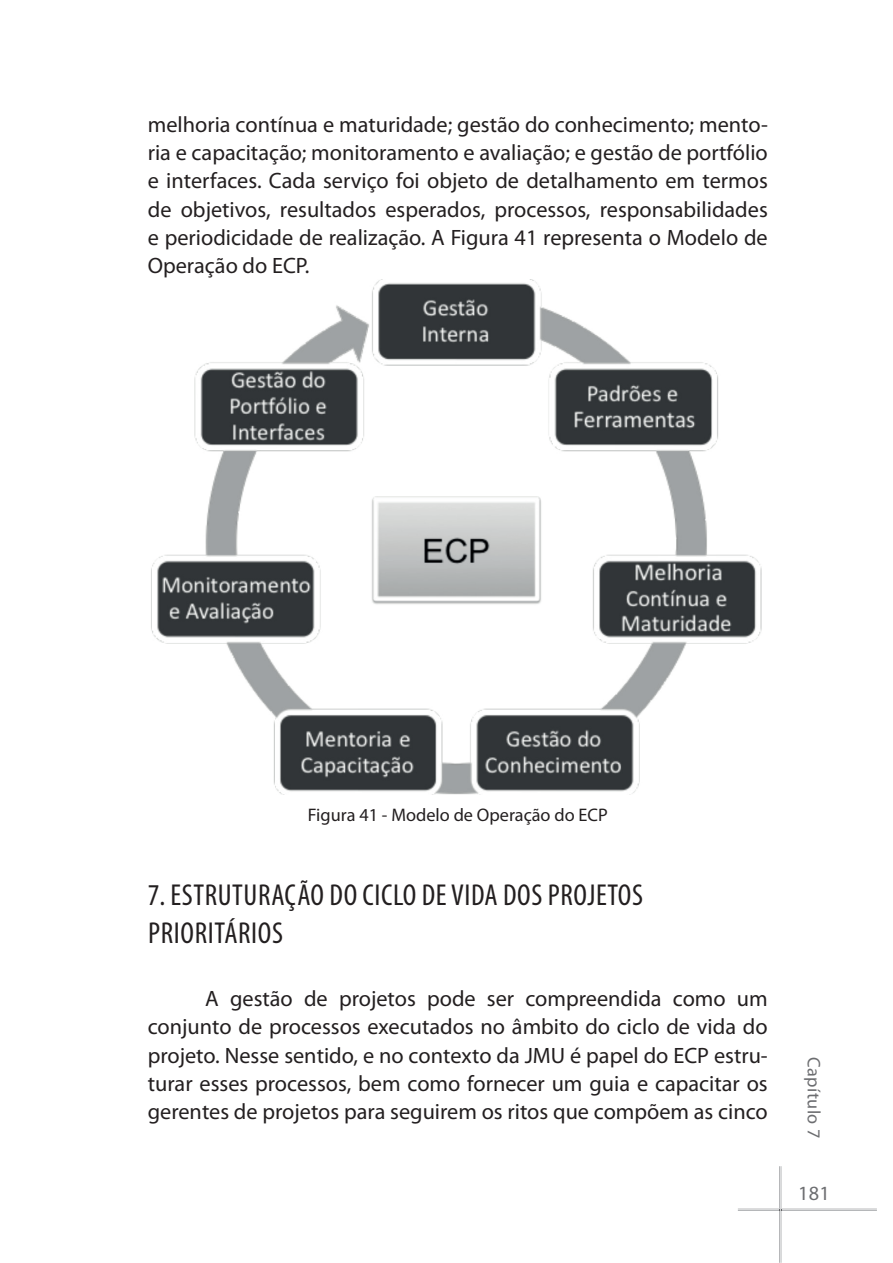
<style>
.page{position:relative;width:893px;height:1263px;background:#fff}
.page>*{position:absolute;margin:0;border:0;box-sizing:border-box;transform-origin:0 0}
.t1{font:condensed 30.3px/38.4px "Myriad Pro";letter-spacing:.02em;color:#231f20}
.t2{font:22.2px/28.3px "Myriad Pro";color:#231f20;text-align:justify}
.t3{font:20.25px "Myriad Pro";color:#6c6d70}
.t4{font:18.15px "Myriad Pro";color:#231f20}
.t5{font:18.15px "Myriad Pro";letter-spacing:.02em;color:#6c6d70}
</style>
<div class="page">
<img style="left:151px;top:280px;width:611px;height:514px">
<hr style="left:781px;top:1209px;width:96px;height:1px;background:#939598">
<hr style="left:738px;top:1209px;width:41px;height:1px;background:#939598">
<hr style="left:781px;top:1210px;width:96px;height:1px;background:#939598">
<hr style="left:738px;top:1210px;width:41px;height:1px;background:#939598">
<hr style="left:779px;top:1211px;width:1px;height:52px;background:#939598">
<hr style="left:779px;top:1166px;width:1px;height:43px;background:#939598">
<hr style="left:781px;top:1211px;width:1px;height:52px;background:#939598">
<hr style="left:781px;top:1166px;width:1px;height:43px;background:#939598">
<p class="t2" style="left:148px;top:111px;width:621px">melhoria contínua e maturidade; gestão do conhecimento; mento&shy;ria e capacitação; monitoramento e avaliação; e gestão de portfólio e interfaces. Cada serviço foi objeto de detalhamento em termos de objetivos, resultados esperados, processos, responsabilidades e periodicidade de realização. A Figura 41 representa o Modelo de Operação do ECP.</p>
<p class="t4" style="left:308px;top:808px;width:301px">Figura 41 - Modelo de Operação do ECP</p>
<h1 class="t1" style="left:148px;top:875px;width:497px">7. ESTRUTURAÇÃO DO CICLO DE VIDA DOS PROJETOS<br>PRIORITÁRIOS</h1>
<p class="t2" style="left:148px;top:986px;width:621px;text-indent:57px">A gestão de projetos pode ser compreendida como um conjunto de processos executados no âmbito do ciclo de vida do projeto. Nesse sentido, e no contexto da JMU é papel do ECP estru&shy;turar esses processos, bem como fornecer um guia e capacitar os gerentes de projetos para seguirem os ritos que compõem as cinco</p>
<p class="t5" style="left:821px;top:1057px;width:82px;rotate:90deg">Capítulo 7</p>
<p class="t3" style="left:798px;top:1186px;width:33px">181</p>
</div>
